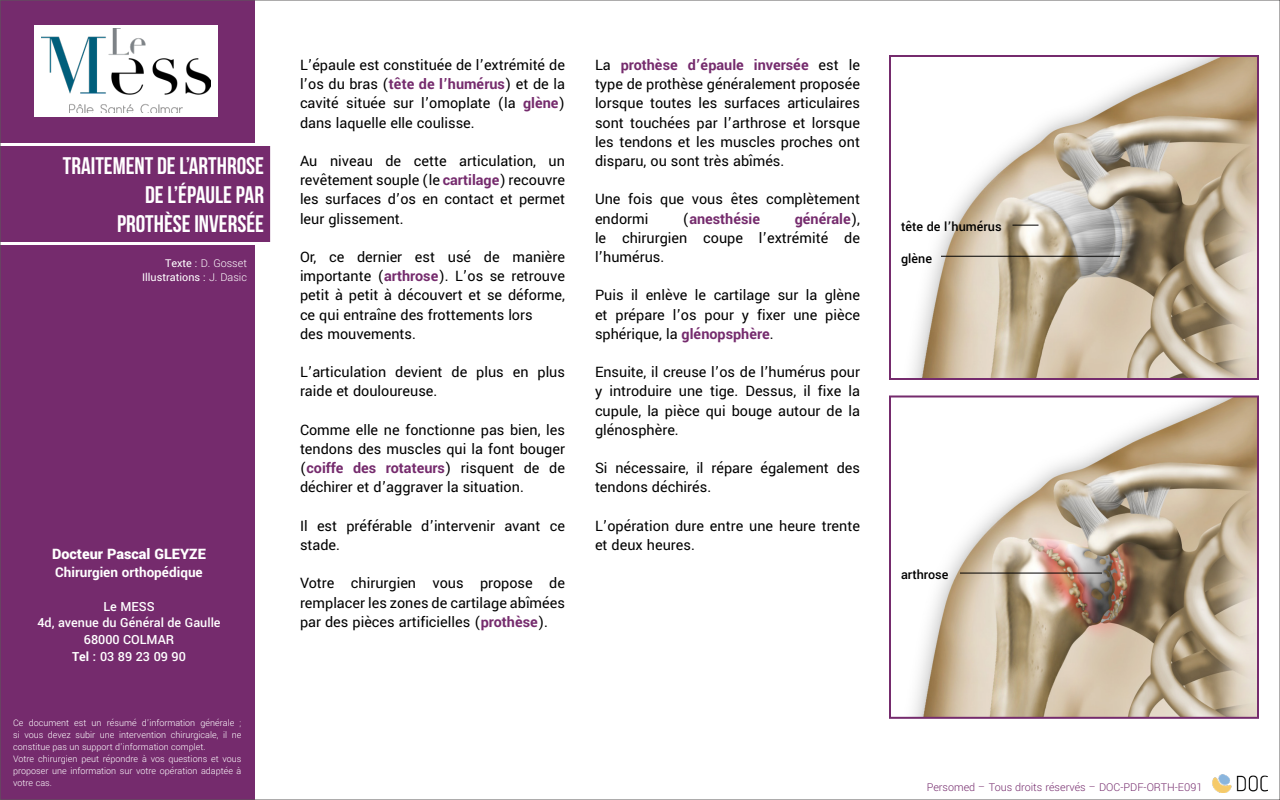
<style>
.page{position:relative;width:1280px;height:800px;background:#fff}
.page>*{position:absolute;margin:0;border:0;box-sizing:border-box;transform-origin:0 0}
.t1{font:24px/28.8px "Bebas Neue";color:#fff;text-align:right}
.t2{font:16px/19.2px "Yantramanav";color:#000;text-align:justify}
.t3{font:900 16px "Yantramanav";color:#fff}
.t4{font:700 16px "Yantramanav";color:#752b6d}
.t5{font:700 15px "Yantramanav";color:#fff}
.t6{font:500 14px/16.8px "Yantramanav";color:#fff;text-align:center}
.t7{font:500 14px "Yantramanav";color:#000}
.t8{font:300 12px "Yantramanav";color:#752b6d}
.t9{font:12px/14.4px "Yantramanav";color:#fff;text-align:right}
.t10{font:300 10px/12px "Yantramanav";color:#fff}
.s1{font-weight:300}
.s2{font-weight:700}
.s3{font-weight:700;color:#752b6d}
.s4{font-weight:400;color:#000}
</style>
<div class="page">
<div style="left:0;top:0;width:255px;height:800px;background:#752b6d"></div>
<svg style="left:2px;top:143px;width:269px;height:102px"></svg>
<img style="left:912px;top:58px;width:344px;height:319px">
<div style="left:889px;top:55px;width:370px;height:325px;border:2px solid #752b6d"></div>
<svg style="left:1013px;top:225px;width:26px;height:1px"></svg>
<hr style="left:941px;top:256px;width:179px;height:1px;background:#000">
<img style="left:913px;top:399px;width:343px;height:317px">
<div style="left:889px;top:396px;width:370px;height:323px;border:2px solid #752b6d"></div>
<hr style="left:960px;top:573px;width:142px;height:1px;background:#000">
<div style="left:35px;top:25px;width:183px;height:91px;background:#fff"></div>
<img style="left:42px;top:29px;width:169px;height:84px">
<img style="left:1213px;top:775px;width:55px;height:18px">
<h1 class="t1" style="left:63px;top:151px;width:203px">TRAITEMENT DE L’ARTHROSE<br>DE L’ÉPAULE PAR<br>PROTHÈSE INVERSÉE</h1>
<p class="t9" style="left:142px;top:256px;width:106px">Texte : <span class="s1">D. Gosset<br></span>Illustrations : <span class="s1">J. Dasic</span></p>
<p class="t3" style="left:52px;top:544px;width:155px">Docteur Pascal GLEYZE</p>
<p class="t5" style="left:55px;top:563px;width:149px">Chirurgien orthopédique</p>
<p class="t6" style="left:37px;top:598px;width:185px">Le MESS<br>4d, avenue du Général de Gaulle<br>68000 COLMAR<br><span class="s2">Tel :</span> 03 89 23 09 90</p>
<p class="t10" style="left:13px;top:717px;width:230px">Ce document est un résumé d’information générale ; si vous devez subir une intervention chirurgicale, il ne constitue pas un support d’information complet.<br>Votre chirurgien peut répondre à vos questions et vous proposer une information sur votre opération adaptée à votre cas.</p>
<p class="t2" style="left:300px;top:56px;width:267px">L’épaule est constituée de l’extrémité de l’os du bras (<span class="s3">tête de l’humérus</span>) et de la cavité située sur l’omoplate (la <span class="s3">glène</span>) dans laquelle elle coulisse.</p>
<p class="t2" style="left:300px;top:152px;width:267px">Au niveau de cette articulation, un revêtement souple (le <span class="s3">cartilage</span>) recouvre les surfaces d’os en contact et permet leur glissement.</p>
<p class="t2" style="left:300px;top:248px;width:267px;text-align:left">Or, ce dernier est usé de manière importante (<span class="s3">arthrose</span>). L’os se retrouve petit à petit à découvert et se déforme, ce qui entraîne des frottements lors<br>des mouvements.</p>
<p class="t2" style="left:300px;top:363px;width:267px">L’articulation devient de plus en plus raide et douloureuse.</p>
<p class="t2" style="left:300px;top:420px;width:267px">Comme elle ne fonctionne pas bien, les tendons des muscles qui la font bouger (<span class="s3">coiffe des rotateurs</span>) risquent de de déchirer et d’aggraver la situation.</p>
<p class="t2" style="left:300px;top:516px;width:267px">Il est préférable d’intervenir avant ce stade.</p>
<p class="t2" style="left:300px;top:574px;width:267px">Votre chirurgien vous propose de remplacer les zones de cartilage abîmées par des pièces artificielles (<span class="s3">prothèse</span>).</p>
<p class="t2" style="left:595px;top:56px;width:267px">La <span class="s3">prothèse d’épaule inversée</span> est le type de prothèse généralement proposée lorsque toutes les surfaces articulaires sont touchées par l’arthrose et lorsque les tendons et les muscles proches ont disparu, ou sont très abîmés.</p>
<p class="t2" style="left:595px;top:190px;width:267px">Une fois que vous êtes complètement endormi</p>
<p class="t2" style="left:595px;top:209px;width:267px;text-indent:200px"><span class="s3">générale</span>), le chirurgien coupe l’extrémité de l’humérus.</p>
<p class="t2" style="left:595px;top:286px;width:267px">Puis il enlève le cartilage sur la glène et prépare l’os pour y fixer une pièce sphérique, la <span class="s3">glénopsphère</span>.</p>
<p class="t2" style="left:595px;top:363px;width:267px">Ensuite, il creuse l’os de l’humérus pour y introduire une tige. Dessus, il fixe la cupule, la pièce qui bouge autour de la glénosphère.</p>
<p class="t2" style="left:595px;top:459px;width:267px">Si nécessaire, il répare également des tendons déchirés.</p>
<p class="t2" style="left:595px;top:516px;width:267px">L’opération dure entre une heure trente et deux heures.</p>
<p class="t4" style="left:683px;top:209px;width:79px"><span class="s4">(</span>anesthésie</p>
<p class="t7" style="left:901px;top:218px;width:102px">tête de l’humérus</p>
<p class="t7" style="left:901px;top:250px;width:32px">glène</p>
<p class="t7" style="left:901px;top:566px;width:49px">arthrose</p>
<p class="t8" style="left:927px;top:780px;width:277px">Persomed – Tous droits réservés – DOC-PDF-ORTH-E091</p>
</div>
